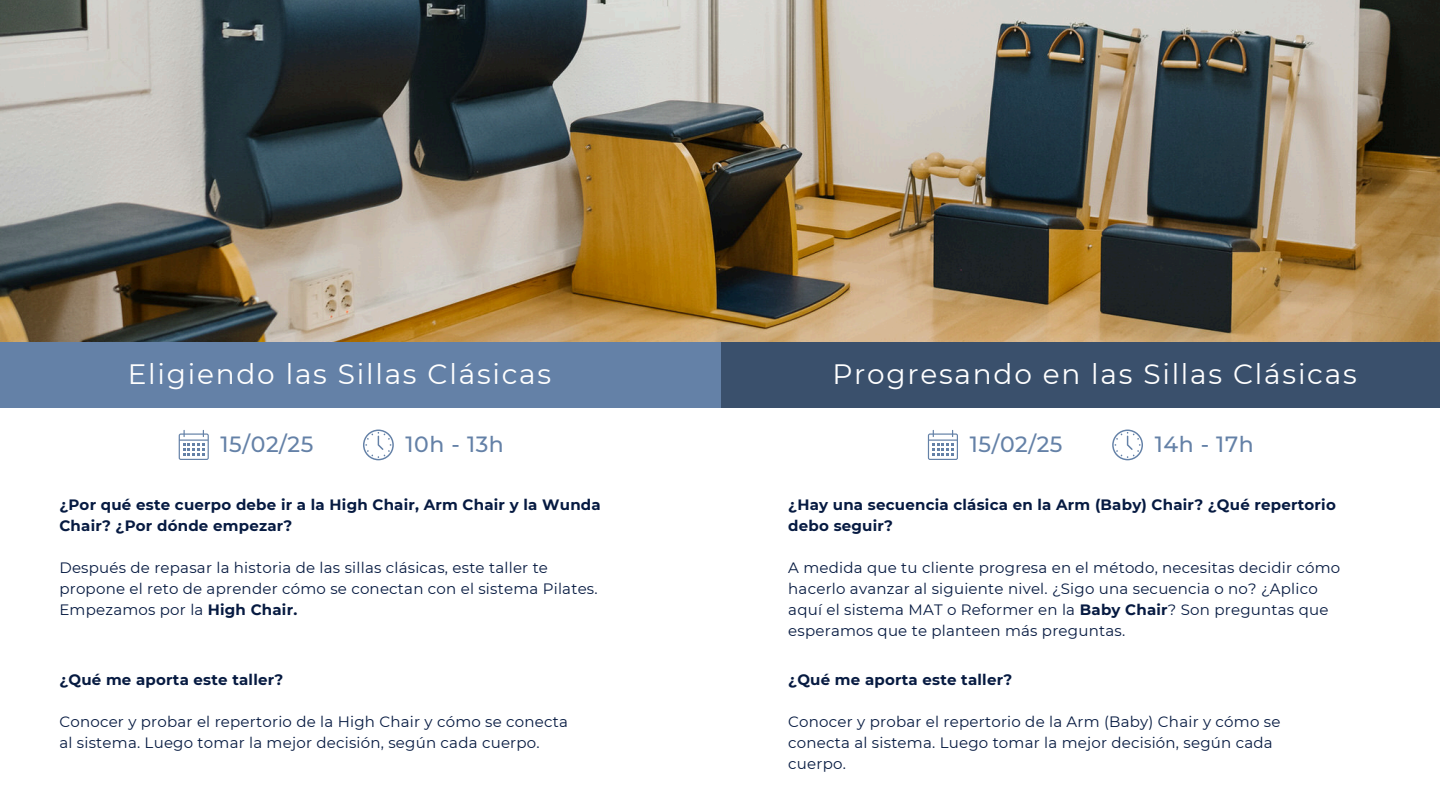
<style>
.page{position:relative;width:1440px;height:810px;background:#fff}
.page>*{position:absolute;margin:0;border:0;box-sizing:border-box;transform-origin:0 0}
.t1{font:28px "Montserrat";letter-spacing:.065em;color:#fff}
.t2{font:500 22px "Montserrat";letter-spacing:.025em;color:#6481a7}
.t3{font:15px/21px "Montserrat";letter-spacing:.015em;color:#061a41}
.t4{font:700 15px/21px "Montserrat";letter-spacing:.015em;color:#061a41}
.s1{font-weight:700}
</style>
<div class="page">
<svg style="left:179px;top:430px;width:30px;height:30px"></svg>
<svg style="left:928px;top:430px;width:30px;height:30px"></svg>
<svg style="left:363px;top:430px;width:31px;height:30px"></svg>
<svg style="left:1112px;top:430px;width:31px;height:30px"></svg>
<img style="left:0;top:0;width:1440px;height:342px">
<div style="left:0;top:342px;width:726px;height:65px;background:#6481a7"></div>
<div style="left:721px;top:342px;width:719px;height:65px;background:#3a506c"></div>
<h1 class="t1" style="left:128px;top:357px;width:425px">Eligiendo las Sillas Clásicas</h1>
<h1 class="t1" style="left:832px;top:357px;width:526px">Progresando en las Sillas Clásicas</h1>
<h2 class="t2" style="left:221px;top:430px;width:94px">15/02/25</h2>
<h2 class="t2" style="left:406px;top:430px;width:100px">10h - 13h</h2>
<h2 class="t2" style="left:970px;top:430px;width:94px">15/02/25</h2>
<h2 class="t2" style="left:1155px;top:430px;width:100px">14h - 17h</h2>
<h3 class="t4" style="left:59px;top:494px;width:543px">¿Por qué este cuerpo debe ir a la High Chair, Arm Chair y la Wunda<br>Chair? ¿Por dónde empezar?</h3>
<p class="t3" style="left:59px;top:557px;width:540px">Después de repasar la historia de las sillas clásicas, este taller te propone el reto de aprender cómo se conectan con el sistema Pilates.<br>Empezamos por la <span class="s1">High Chair.</span></p>
<h3 class="t4" style="left:59px;top:669px;width:225px">¿Qué me aporta este taller?</h3>
<p class="t3" style="left:59px;top:711px;width:510px">Conocer y probar el repertorio de la High Chair y cómo se conecta al sistema. Luego tomar la mejor decisión, según cada cuerpo.</p>
<h3 class="t4" style="left:788px;top:494px;width:549px">¿Hay una secuencia clásica en la Arm (Baby) Chair? ¿Qué repertorio debo seguir?</h3>
<p class="t3" style="left:788px;top:557px;width:554px">A medida que tu cliente progresa en el método, necesitas decidir cómo hacerlo avanzar al siguiente nivel. ¿Sigo una secuencia o no? ¿Aplico aquí el sistema MAT o Reformer en la <span class="s1">Baby Chair</span>? Son preguntas que esperamos que te planteen más preguntas.</p>
<h3 class="t4" style="left:788px;top:669px;width:225px">¿Qué me aporta este taller?</h3>
<p class="t3" style="left:788px;top:711px;width:494px">Conocer y probar el repertorio de la Arm (Baby) Chair y cómo se conecta al sistema. Luego tomar la mejor decisión, según cada cuerpo.</p>
</div>
